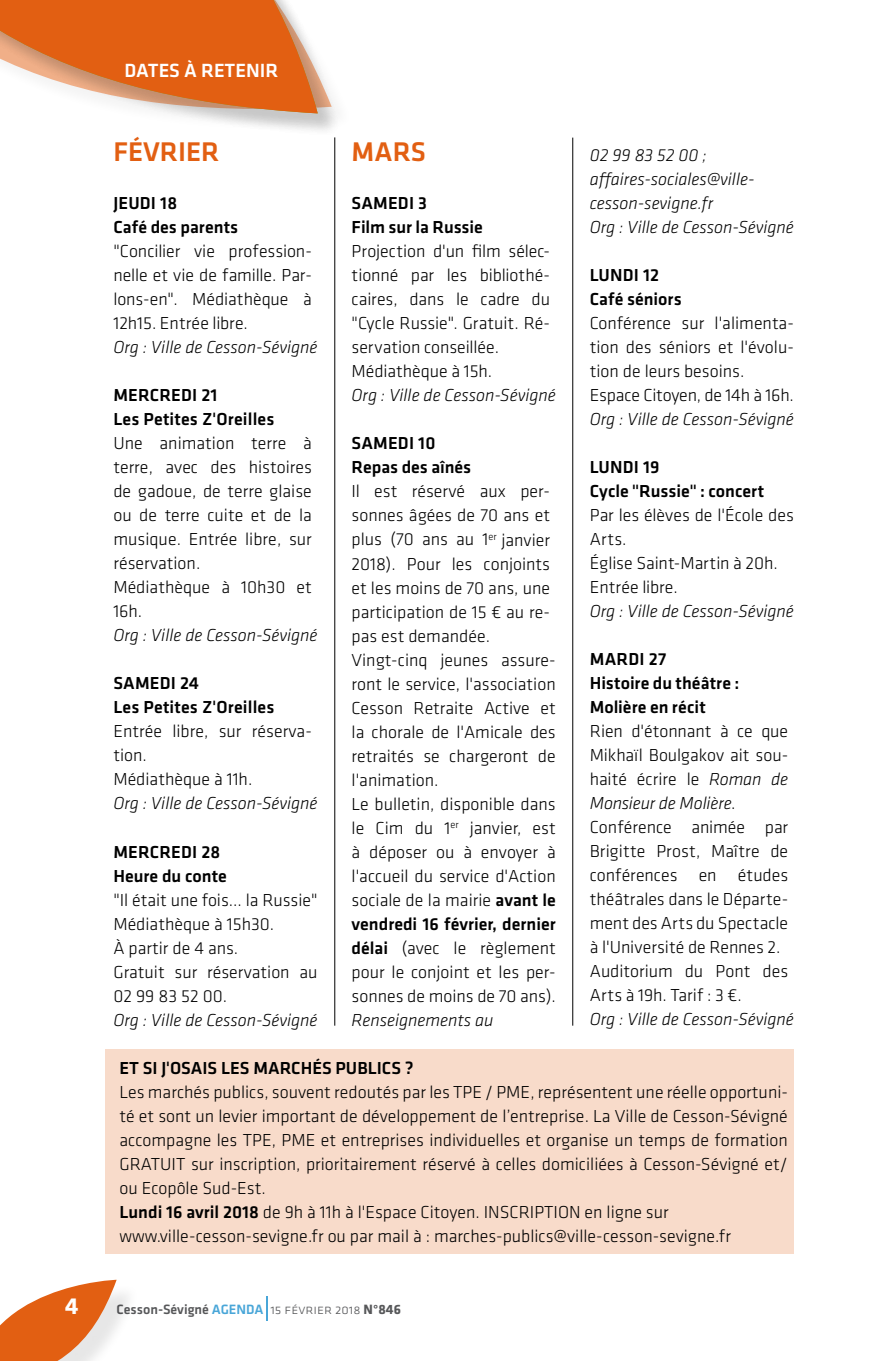
<style>
.page{position:relative;width:879px;height:1361px;background:#fff}
.page>*{position:absolute;margin:0;border:0;box-sizing:border-box;transform-origin:0 0}
.t1{font:500 28px "Klavika";color:#e25f12}
.t2{font:700 24px "Klavika";color:#fff}
.t3{font:500 19.8px "Klavika";color:#fff}
.t4{font:300 18px/24px "Klavika";color:#000}
.t5{font:italic 300 18px/24px "Klavika";color:#000}
.t6{font:500 18px/24px "Klavika";letter-spacing:.005em;color:#000}
.t7{font:500 14px "Klavika";color:#57585a}
.s1{font-weight:500}
.s2{font-style:italic}
.s3{color:#49a6d8}
.s4{font-family:"Klavika Light Caps SC";font-weight:400}
.s5{font-weight:700}
</style>
<div class="page">
<div style="left:106px;top:1049px;width:688px;height:205px;background:#f8dbca"></div>
<div style="left:0;top:0;width:341px;height:138px;background:#000;opacity:.1"></div>
<svg style="left:0;top:0;width:332px;height:123px"></svg>
<hr style="left:572px;top:138px;width:1px;height:887px;background:#000">
<hr style="left:334px;top:137px;width:1px;height:888px;background:#000">
<svg style="left:266px;top:1296px;width:1px;height:24px"></svg>
<div style="left:0;top:1283px;width:140px;height:78px;background:#000;opacity:.1"></div>
<svg style="left:0;top:1279px;width:117px;height:82px"></svg>
<p class="t3" style="left:125px;top:57px;width:155px">DATES À RETENIR</p>
<h1 class="t1" style="left:113px;top:133px;width:107px">FÉVRIER</h1>
<p class="t6" style="left:113px;top:191px;width:126px">JEUDI 18<br>Café des parents</p>
<p class="t4" style="left:113px;top:239px;width:200px;text-align:justify">"Concilier vie profession&shy;nelle et vie de famille. Par&shy;lons-en". Médiathèque à 12h15. Entrée libre.</p>
<p class="t5" style="left:113px;top:335px;width:206px">Org : Ville de Cesson-Sévigné</p>
<p class="t6" style="left:113px;top:383px;width:163px">MERCREDI 21<br>Les Petites Z'Oreilles</p>
<p class="t4" style="left:113px;top:431px;width:200px">Une animation terre à terre, avec des histoires de gadoue, de terre glaise ou de terre cuite et de la musique. Entrée libre, sur réservation.<br>Médiathèque à 10h30 et<br>16h.</p>
<p class="t5" style="left:113px;top:623px;width:206px">Org : Ville de Cesson-Sévigné</p>
<p class="t6" style="left:113px;top:671px;width:163px">SAMEDI 24<br>Les Petites Z'Oreilles</p>
<p class="t4" style="left:113px;top:719px;width:200px">Entrée libre, sur réserva&shy;tion.<br>Médiathèque à 11h.</p>
<p class="t5" style="left:113px;top:791px;width:206px">Org : Ville de Cesson-Sévigné</p>
<p class="t6" style="left:113px;top:839px;width:115px">MERCREDI 28<br>Heure du conte</p>
<p class="t4" style="left:113px;top:887px;width:206px">"Il était une fois... la Russie"<br>Médiathèque à 15h30.<br>À partir de 4 ans.<br>Gratuit sur réservation au<br>02 99 83 52 00.</p>
<p class="t5" style="left:113px;top:1007px;width:206px">Org : Ville de Cesson-Sévigné</p>
<h1 class="t1" style="left:351px;top:133px;width:76px">MARS</h1>
<p class="t6" style="left:351px;top:191px;width:133px">SAMEDI 3<br>Film sur la Russie</p>
<p class="t4" style="left:351px;top:239px;width:200px">Projection d'un film sélec&shy;tionné par les bibliothé&shy;caires, dans le cadre du "Cycle Russie". Gratuit. Ré&shy;servation conseillée.<br>Médiathèque à 15h.</p>
<p class="t5" style="left:351px;top:383px;width:206px">Org : Ville de Cesson-Sévigné</p>
<p class="t6" style="left:351px;top:431px;width:121px">SAMEDI 10<br>Repas des aînés</p>
<p class="t4" style="left:351px;top:479px;width:206px">Il est réservé aux per&shy;sonnes âgées de 70 ans et plus (70 ans au 1<sup>er</sup> janvier<br>2018). Pour les conjoints et les moins de 70 ans, une participation de 15 € au re&shy;pas est demandée.<br>Vingt-cinq jeunes assure&shy;ront le service, l'association<br>Cesson Retraite Active et la chorale de l'Amicale des retraités se chargeront de l'animation.<br>Le bulletin, disponible dans le Cim du 1<sup>er</sup> janvier, est à déposer ou à envoyer à l'accueil du service d'Action sociale de la mairie <span class="s1">avant le vendredi 16 février, dernier délai</span> (avec le règlement pour le conjoint et les per&shy;sonnes de moins de 70 ans).</p>
<p class="t5" style="left:351px;top:1007px;width:143px">Renseignements au</p>
<p class="t5" style="left:590px;top:143px;width:206px">02 99 83 52 00 ; affaires-sociales@ville&shy;cesson-sevigne.fr<br>Org : Ville de Cesson-Sévigné</p>
<p class="t6" style="left:590px;top:263px;width:93px">LUNDI 12<br>Café séniors</p>
<p class="t4" style="left:590px;top:311px;width:206px">Conférence sur l'alimenta&shy;tion des séniors et l'évolu&shy;tion de leurs besoins.<br>Espace Citoyen, de 14h à 16h.</p>
<p class="t5" style="left:590px;top:407px;width:206px">Org : Ville de Cesson-Sévigné</p>
<p class="t6" style="left:590px;top:455px;width:176px">LUNDI 19<br>Cycle "Russie" : concert</p>
<p class="t4" style="left:590px;top:503px;width:206px">Par les élèves de l'École des<br>Arts.<br>Église Saint-Martin à 20h.<br>Entrée libre.</p>
<p class="t5" style="left:590px;top:599px;width:206px">Org : Ville de Cesson-Sévigné</p>
<p class="t6" style="left:590px;top:647px;width:151px">MARDI 27<br>Histoire du théâtre :<br>Molière en récit</p>
<p class="t4" style="left:590px;top:719px;width:200px">Rien d'étonnant à ce que<br>Mikhaïl Boulgakov ait sou&shy;haité écrire le <span class="s2">Roman de<br>Monsieur de Molière</span>.<br>Conférence animée par<br>Brigitte Prost, Maître de conférences en études théâtrales dans le Départe&shy;ment des Arts du Spectacle à l'Université de Rennes 2.<br>Auditorium du Pont des<br>Arts à 19h. Tarif : 3 €.</p>
<p class="t5" style="left:590px;top:1007px;width:206px">Org : Ville de Cesson-Sévigné</p>
<p class="t6" style="left:119px;top:1055px;width:296px">ET SI J'OSAIS LES MARCHÉS PUBLICS ?</p>
<p class="t4" style="left:119px;top:1079px;width:670px">Les marchés publics, souvent redoutés par les TPE / PME, représentent une réelle opportuni&shy;té et sont un levier important de développement de l’entreprise. La Ville de Cesson-Sévigné accompagne les TPE, PME et entreprises individuelles et organise un temps de formation GRATUIT sur inscription, prioritairement réservé à celles domiciliées à Cesson-Sévigné et/ ou Ecopôle Sud-Est.<br><span class="s1">Lundi 16 avril 2018</span> de 9h à 11h à l'Espace Citoyen. INSCRIPTION en ligne sur www.ville-cesson-sevigne.fr ou par mail à : marches-publics@ville-cesson-sevigne.fr</p>
<h2 class="t2" style="left:65px;top:1288px;width:15px">4</h2>
<p class="t7" style="left:117px;top:1299px;width:286px">Cesson-Sévigné <span class="s3">AGENDA</span> <span class="s4">15 février 2018</span> <span class="s5">N°846</span></p>
</div>
